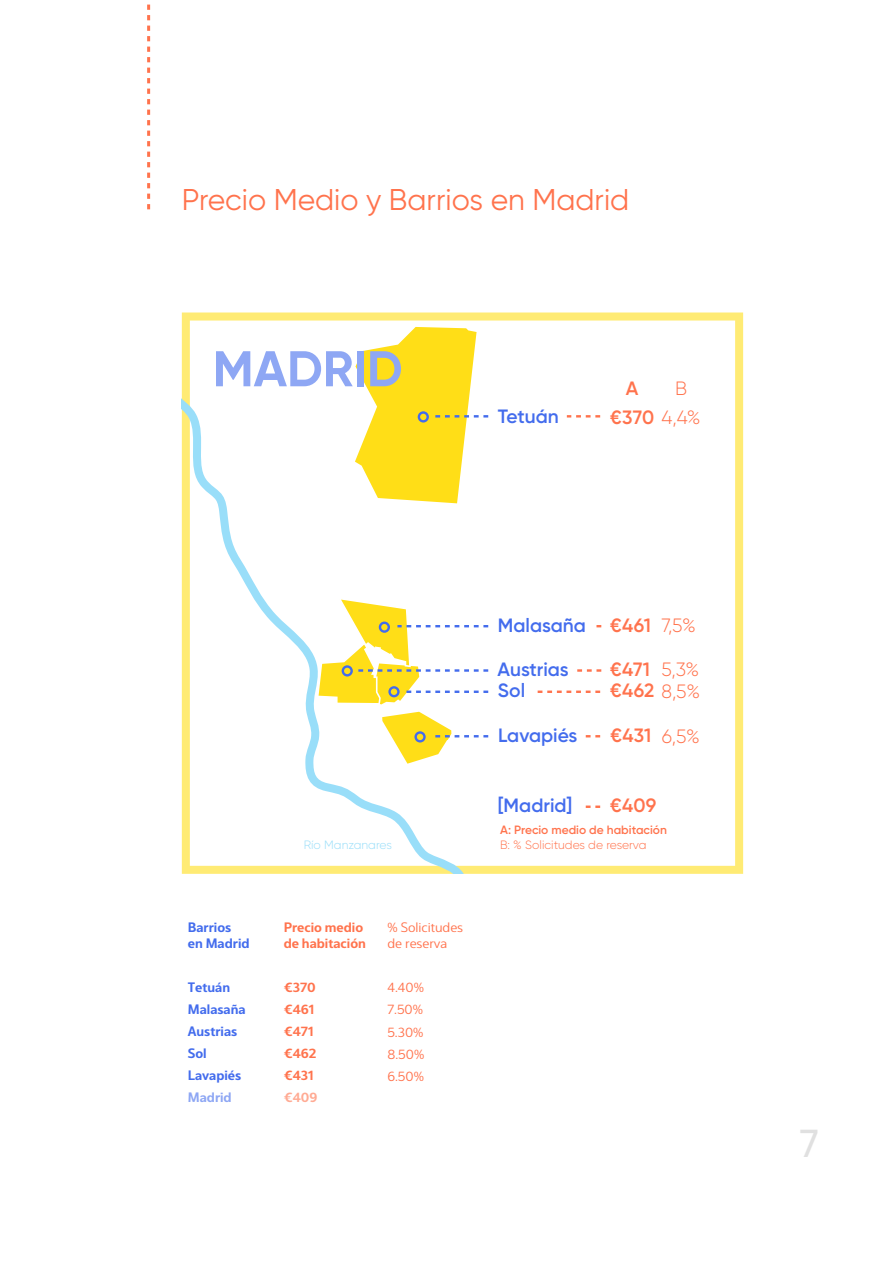
<style>
.page{position:relative;width:893px;height:1263px;background:#fff}
.page>*{position:absolute;margin:0;border:0;box-sizing:border-box;transform-origin:0 0}
.t1{font:700 50.1px "Gilroy";color:#8ea7f4}
.t2{font:500 39px "Gilroy";color:#e0e0e0}
.t3{font:30px "Gilroy";color:#ff734d}
.t4{font:600 19.2px "Gilroy";letter-spacing:.015em;color:#ff734d}
.t5{font:600 19.2px "Gilroy";color:#436ced}
.t6{font:300 19.2px "Gilroy";color:#ff734d}
.t7{font:600 13.5px/16.2px "Interval Next";color:#436ced}
.t8{font:13.5px/16.2px "Interval Next";color:#ff734d}
.t9{font:600 13.5px/16.2px "Interval Next";color:#ff734d}
.t10{font:600 13.5px "Interval Next";color:#8ea7f4}
.t11{font:600 13.5px "Interval Next";color:#ffab94}
.t12{font:600 12px "Gilroy";color:#ff734d}
.t13{font:300 12px "Gilroy";color:#ff734d}
.t14{font:300 12px "Gilroy";color:#99def9}
.s1{font-weight:300}
</style>
<div class="page">
<svg style="left:147px;top:4px;width:3px;height:205px"></svg>
<svg style="left:470px;top:312px;width:273px;height:562px"></svg>
<svg style="left:470px;top:327px;width:18px;height:176px"></svg>
<svg style="left:567px;top:415px;width:33px;height:2px"></svg>
<svg style="left:574px;top:669px;width:27px;height:3px"></svg>
<svg style="left:534px;top:690px;width:66px;height:3px"></svg>
<svg style="left:584px;top:735px;width:16px;height:2px"></svg>
<svg style="left:594px;top:625px;width:7px;height:2px"></svg>
<svg style="left:583px;top:805px;width:17px;height:3px"></svg>
<svg style="left:470px;top:597px;width:18px;height:167px"></svg>
<svg style="left:182px;top:312px;width:288px;height:562px"></svg>
<h3 class="t3" style="left:182px;top:181px;width:449px">Precio Medio y Barrios en Madrid</h3>
<h1 class="t1" style="left:213px;top:337px;width:191px">MADRID</h1>
<h3 class="t4" style="left:626px;top:376px;width:14px">A</h3>
<h3 class="t6" style="left:675px;top:376px;width:13px">B</h3>
<h3 class="t5" style="left:498px;top:404px;width:63px">Tetuán</h3>
<h3 class="t4" style="left:610px;top:405px;width:92px">€370 <span class="s1">4,4%</span></h3>
<h3 class="t5" style="left:498px;top:613px;width:90px">Malasaña</h3>
<h3 class="t4" style="left:610px;top:613px;width:87px">€461 <span class="s1">7,5%</span></h3>
<h3 class="t5" style="left:498px;top:657px;width:73px">Austrias</h3>
<h3 class="t4" style="left:610px;top:657px;width:91px">€471 <span class="s1">5,3%</span></h3>
<h3 class="t5" style="left:498px;top:679px;width:29px">Sol</h3>
<h3 class="t4" style="left:610px;top:679px;width:91px">€462 <span class="s1">8,5%</span></h3>
<h3 class="t5" style="left:498px;top:724px;width:81px">Lavapiés</h3>
<h3 class="t4" style="left:610px;top:724px;width:91px">€431 <span class="s1">6,5%</span></h3>
<h3 class="t5" style="left:498px;top:794px;width:76px">[Madrid]</h3>
<h3 class="t4" style="left:610px;top:794px;width:48px">€409</h3>
<p class="t12" style="left:500px;top:822px;width:168px">A: Precio medio de habitación</p>
<p class="t7" style="left:188px;top:918px;width:63px">Barrios en Madrid</p>
<p class="t14" style="left:304px;top:837px;width:90px">Río Manzanares</p>
<p class="t13" style="left:500px;top:837px;width:148px">B: % Solicitudes de reserva</p>
<p class="t9" style="left:284px;top:918px;width:84px">Precio medio de habitación</p>
<p class="t8" style="left:387px;top:918px;width:77px">% Solicitudes de reserva</p>
<p class="t7" style="left:188px;top:978px;width:44px">Tetuán</p>
<p class="t9" style="left:284px;top:978px;width:34px">€370</p>
<p class="t8" style="left:387px;top:978px;width:38px">4.40%</p>
<p class="t7" style="left:188px;top:1000px;width:59px">Malasaña</p>
<p class="t9" style="left:284px;top:1000px;width:32px">€461</p>
<p class="t8" style="left:387px;top:1000px;width:37px">7.50%</p>
<p class="t7" style="left:188px;top:1022px;width:51px">Austrias</p>
<p class="t9" style="left:284px;top:1022px;width:31px">€471</p>
<p class="t8" style="left:387px;top:1023px;width:38px">5.30%</p>
<p class="t7" style="left:188px;top:1044px;width:20px">Sol</p>
<p class="t9" style="left:284px;top:1044px;width:34px">€462</p>
<p class="t8" style="left:387px;top:1045px;width:38px">8.50%</p>
<p class="t7" style="left:188px;top:1066px;width:55px">Lavapiés</p>
<p class="t9" style="left:284px;top:1066px;width:32px">€431</p>
<p class="t8" style="left:387px;top:1067px;width:38px">6.50%</p>
<p class="t10" style="left:188px;top:1087px;width:45px">Madrid</p>
<p class="t11" style="left:284px;top:1087px;width:35px">€409</p>
<h2 class="t2" style="left:800px;top:1119px;width:21px">7</h2>
</div>
